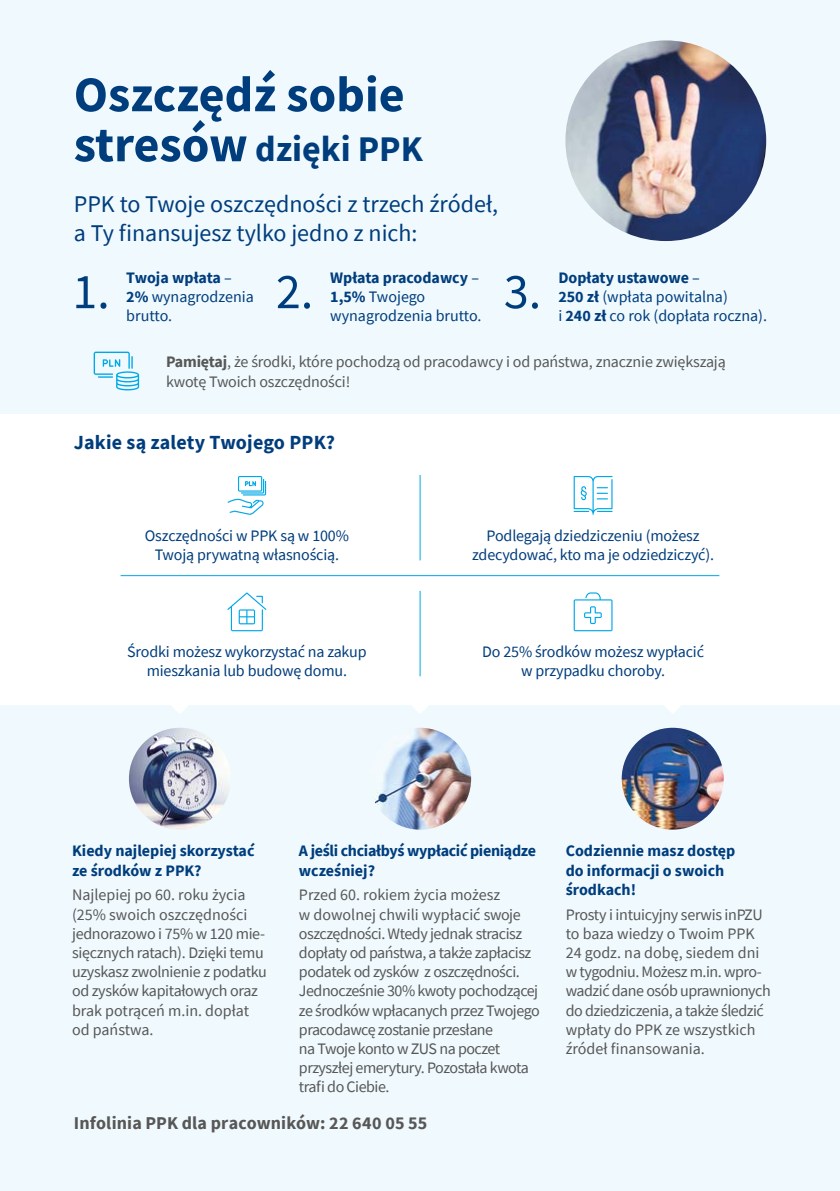
<style>
.page{position:relative;width:840px;height:1191px;background:#fff}
.page>*{position:absolute;margin:0;border:0;box-sizing:border-box;transform-origin:0 0}
.t1{font:700 50px "Source Sans Pro";color:#003d7c}
.t2{font:50px "Source Sans Pro";color:#003d7c}
.t3{font:700 36px "Source Sans Pro";color:#003d7c}
.t4{font:24px/28.8px "Source Sans Pro";color:#003d7c}
.t5{font:700 20px "Source Sans Pro";letter-spacing:.01em;color:#003d7c}
.t6{font:700 18px "Source Sans Pro";letter-spacing:.01em;color:#575756}
.t7{font:16px/19.2px "Source Sans Pro";letter-spacing:-.025em;color:#575756}
.t8{font:16px/19.2px "Source Sans Pro";letter-spacing:-.01em;color:#003d7c;text-align:center}
.t9{font:700 16px/19.2px "Source Sans Pro";color:#003d7c}
.t10{font:700 16px/19.2px "Source Sans Pro";letter-spacing:-.02em;color:#003d7c}
.s1{font-size:50px}
.s2{font-weight:700}
</style>
<div class="page">
<div style="left:0;top:0;width:839px;height:1191px;background:#eff9fe"></div>
<div style="left:0;top:414px;width:839px;height:290px;background:#fff"></div>
<svg style="left:94px;top:351px;width:45px;height:39px"></svg>
<img style="left:565px;top:40px;width:200px;height:201px;border-radius:100px">
<img style="left:129px;top:727px;width:102px;height:102px;border-radius:51px">
<img style="left:369px;top:727px;width:102px;height:102px;border-radius:51px">
<img style="left:621px;top:727px;width:102px;height:102px;border-radius:51px">
<svg style="left:154px;top:704px;width:51px;height:10px"></svg>
<svg style="left:394px;top:663px;width:51px;height:51px"></svg>
<svg style="left:647px;top:704px;width:50px;height:10px"></svg>
<hr style="left:419px;top:475px;width:1px;height:85px;background:#00a8e7">
<hr style="left:419px;top:591px;width:1px;height:85px;background:#00a8e7">
<hr style="left:120px;top:575px;width:599px;height:1px;background:#00a8e7">
<svg style="left:227px;top:476px;width:39px;height:39px"></svg>
<svg style="left:573px;top:476px;width:39px;height:39px"></svg>
<svg style="left:227px;top:592px;width:39px;height:39px"></svg>
<svg style="left:573px;top:592px;width:39px;height:39px"></svg>
<h1 class="t1" style="left:74px;top:61px;width:332px">Oszczędź sobie</h1>
<h2 class="t3" style="left:74px;top:125px;width:350px"><span class="s1">stresów</span> dzięki PPK</h2>
<h3 class="t4" style="left:74px;top:190px;width:426px">PPK to Twoje oszczędności z trzech źródeł, a Ty finansujesz tylko jedno z nich:</h3>
<p class="t8" style="left:126px;top:268px;width:129px;text-align:left"><span class="s2">Twoja wpłata</span> –<br><span class="s2">2%</span> wynagrodzenia brutto.</p>
<h1 class="t2" style="left:72px;top:260px;width:39px">1.</h1>
<p class="t8" style="left:330px;top:268px;width:153px;text-align:left"><span class="s2">Wpłata pracodawcy</span> –<br><span class="s2">1,5%</span> Twojego wynagrodzenia brutto.</p>
<h1 class="t2" style="left:276px;top:260px;width:39px">2.</h1>
<p class="t8" style="left:558px;top:268px;width:210px;text-align:left"><span class="s2">Dopłaty ustawowe</span> –<br><span class="s2">250 zł</span> (wpłata powitalna)<br>i <span class="s2">240 zł</span> co rok (dopłata roczna).</p>
<h1 class="t2" style="left:503px;top:260px;width:39px">3.</h1>
<p class="t7" style="left:166px;top:352px;width:561px"><span class="s2">Pamiętaj</span>, że środki, które pochodzą od pracodawcy i od państwa, znacznie zwiększają kwotę Twoich oszczędności!</p>
<p class="t5" style="left:74px;top:429px;width:263px">Jakie są zalety Twojego PPK?</p>
<p class="t8" style="left:145px;top:526px;width:205px">Oszczędności w PPK są w 100%<br>Twoją prywatną własnością.</p>
<p class="t8" style="left:127px;top:642px;width:241px">Środki możesz wykorzystać na zakup mieszkania lub budowę domu.</p>
<p class="t8" style="left:472px;top:526px;width:243px">Podlegają dziedziczeniu (możesz zdecydować, kto ma je odziedziczyć).</p>
<p class="t8" style="left:482px;top:642px;width:223px">Do 25% środków możesz wypłacić w przypadku choroby.</p>
<p class="t9" style="left:72px;top:841px;width:184px">Kiedy najlepiej skorzystać ze środków z PPK?</p>
<p class="t7" style="left:72px;top:885px;width:196px">Najlepiej po 60. roku życia (25% swoich oszczędności jednorazowo i 75% w 120 mie&shy;sięcznych ratach). Dzięki temu uzyskasz zwolnienie z podatku od zysków kapitałowych oraz brak potrąceń m.in. dopłat od państwa.</p>
<p class="t10" style="left:299px;top:841px;width:238px">A jeśli chciałbyś wypłacić pieniądze wcześniej?</p>
<p class="t7" style="left:299px;top:885px;width:242px">Przed 60. rokiem życia możesz<br>w dowolnej chwili wypłacić swoje oszczędności. Wtedy jednak stracisz dopłaty od państwa, a także zapłacisz podatek od zysków z oszczędności.<br>Jednocześnie 30% kwoty pochodzącej ze środków wpłacanych przez Twojego pracodawcę zostanie przesłane<br>na Twoje konto w ZUS na poczet przyszłej emerytury. Pozostała kwota trafi do Ciebie.</p>
<p class="t6" style="left:74px;top:1111px;width:355px">Infolinia PPK dla pracowników: 22 640 05 55</p>
<p class="t9" style="left:565px;top:841px;width:171px">Codziennie masz dostęp do informacji o swoich środkach!</p>
<p class="t7" style="left:565px;top:904px;width:206px">Prosty i intuicyjny serwis inPZU to baza wiedzy o Twoim PPK<br>24 godz. na dobę, siedem dni w tygodniu. Możesz m.in. wpro&shy;wadzić dane osób uprawnionych do dziedziczenia, a także śledzić wpłaty do PPK ze wszystkich źródeł finansowania.</p>
</div>
